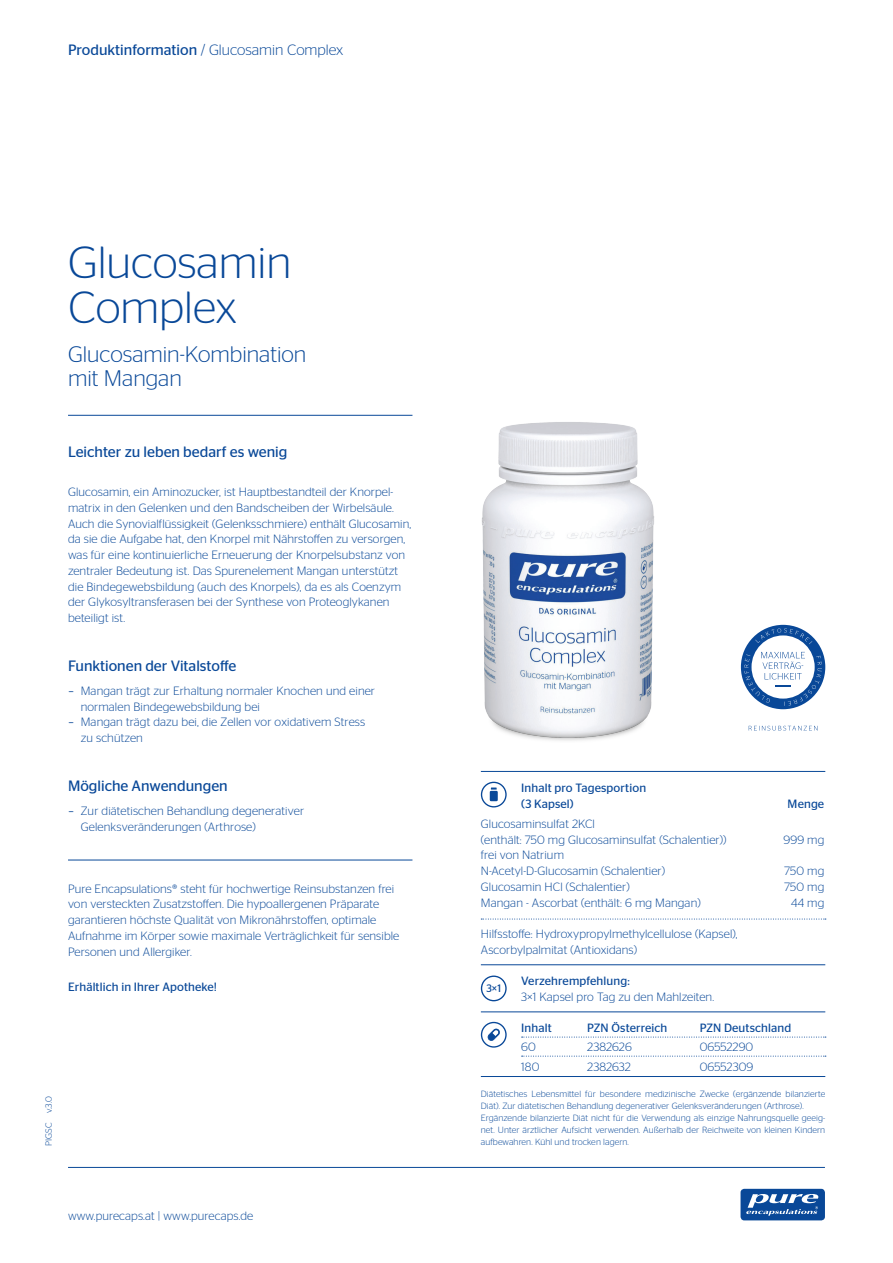
<style>
.page{position:relative;width:893px;height:1263px;background:#fff}
.page>*{position:absolute;margin:0;border:0;box-sizing:border-box;transform-origin:0 0}
.Produkt_-_Name_1__Ze{font:300 45px/45px "Stag Sans";color:#094898}
.Produkt_-_Name_2__Ze{font:300 22.5px/24px "Stag Sans";color:#094898}
.Produkt_-_Vorspann{font:15px "Stag Sans";color:#094898}
.Produkt_-_Lauftext{font:300 12px/15.8px "Stag Sans";letter-spacing:.01em;color:#094898}
.Produkt_-_Lauftext-2{font:12px/15.8px "Stag Sans";letter-spacing:.01em;color:#094898}
.Produkt_-_Art_-Nr__P{font:300 12px "Stag Sans";letter-spacing:.005em;color:#094898}
.Produkt_-_Art_-Nr__P-2{font:12px "Stag Sans";letter-spacing:.01em;color:#094898}
.Produkt_-_Lauftext-3{font:10.8px "Stag Sans";color:#094898}
.Produkt_-_Lauftext-4{font:300 9px/12px "Stag Sans";letter-spacing:.01em;color:#094898}
.s1{font-weight:300}
.s2{font-family:"Solex Medium Lining";font-weight:400}
.s3{font-weight:400}
</style>
<div class="page">
<hr style="left:68px;top:1167px;width:757px;height:1px;background:#094898">
<div style="left:740px;top:1189px;width:85px;height:31px;background:#094898;border-radius:4px"></div>
<svg style="left:746px;top:1194px;width:73px;height:22px"></svg>
<hr style="left:481px;top:771px;width:344px;height:1px;background:#094898">
<hr style="left:481px;top:964px;width:344px;height:1px;background:#094898">
<hr style="left:481px;top:1011px;width:344px;height:1px;background:#094898">
<svg style="left:481px;top:782px;width:26px;height:25px"></svg>
<img style="left:348px;top:414px;width:440px;height:358px">
<hr style="left:68px;top:860px;width:344px;height:1px;background:#094898">
<hr style="left:481px;top:1076px;width:344px;height:1px;background:#094898">
<svg style="left:481px;top:1022px;width:26px;height:26px"></svg>
<svg style="left:522px;top:1037px;width:304px;height:1px"></svg>
<svg style="left:522px;top:1056px;width:304px;height:1px"></svg>
<svg style="left:481px;top:919px;width:345px;height:1px"></svg>
<hr style="left:68px;top:415px;width:344px;height:1px;background:#094898">
<svg style="left:749px;top:726px;width:68px;height:4px"></svg>
<svg style="left:741px;top:625px;width:84px;height:84px"></svg>
<svg style="left:481px;top:975px;width:26px;height:26px"></svg>
<p class="Produkt_-_Vorspann" style="left:68px;top:41px;width:277px">Produktinformation <span class="s1">/ Glucosamin Complex</span></p>
<p class="Produkt_-_Name_1__Ze" style="left:68px;top:239px;width:225px">Glucosamin<br>Complex</p>
<p class="Produkt_-_Name_2__Ze" style="left:68px;top:342px;width:240px">Glucosamin-Kombination mit Mangan</p>
<p class="Produkt_-_Vorspann" style="left:68px;top:443px;width:221px">Leichter zu leben bedarf es wenig</p>
<p class="Produkt_-_Lauftext" style="left:68px;top:484px;width:345px">Glucosamin, ein Aminozucker, ist Hauptbestandteil der Knorpel&shy;matrix in den Gelenken und den Bandscheiben der Wirbelsäule.<br>Auch die Synovialflüssigkeit (Gelenksschmiere) enthält Glucosamin, da sie die Aufgabe hat, den Knorpel mit Nährstoffen zu versorgen, was für eine kontinuierliche Erneuerung der Knorpelsubstanz von zentraler Bedeutung ist. Das Spurenelement Mangan unterstützt die Bindegewebsbildung (auch des Knorpels), da es als Coenzym der Glykosyltransferasen bei der Synthese von Proteoglykanen beteiligt ist.</p>
<p class="Produkt_-_Vorspann" style="left:68px;top:657px;width:170px">Funktionen der Vitalstoffe</p>
<p class="Produkt_-_Lauftext" style="left:81px;top:683px;width:296px;text-indent:-12px"><span class="s2">–</span> Mangan trägt zur Erhaltung normaler Knochen und einer normalen Bindegewebsbildung bei</p>
<p class="Produkt_-_Lauftext" style="left:81px;top:714px;width:286px;text-indent:-12px"><span class="s2">–</span> Mangan trägt dazu bei, die Zellen vor oxidativem Stress zu schützen</p>
<p class="Produkt_-_Vorspann" style="left:68px;top:777px;width:161px">Mögliche Anwendungen</p>
<p class="Produkt_-_Lauftext" style="left:81px;top:803px;width:225px;text-indent:-12px"><span class="s2">–</span> Zur diätetischen Behandlung degenerativer<br>Gelenksveränderungen (Arthrose)</p>
<p class="Produkt_-_Lauftext" style="left:68px;top:880px;width:333px">Pure Encapsulations® steht für hochwertige Reinsubstanzen frei von versteckten Zusatzstoffen. Die hypoallergenen Präparate garantieren höchste Qualität von Mikronährstoffen, optimale Aufnahme im Körper sowie maximale Verträglichkeit für sensible Personen und Allergiker.</p>
<p class="Produkt_-_Lauftext-2" style="left:68px;top:979px;width:151px">Erhältlich in Ihrer Apotheke!</p>
<p class="Produkt_-_Lauftext-4" style="left:43px;top:1146px;width:51px;rotate:-90deg">PIGSC v.3.0</p>
<p class="Produkt_-_Lauftext" style="left:68px;top:1208px;width:187px">www.purecaps.at | www.purecaps.de</p>
<p class="Produkt_-_Lauftext-2" style="left:521px;top:780px;width:126px">Inhalt pro Tagesportion (3 Kapsel)</p>
<p class="Produkt_-_Lauftext-2" style="left:788px;top:795px;width:38px">Menge</p>
<p class="Produkt_-_Lauftext" style="left:481px;top:816px;width:116px">Glucosaminsulfat 2KCl</p>
<p class="Produkt_-_Lauftext" style="left:481px;top:831px;width:247px">(enthält: 750 mg Glucosaminsulfat (Schalentier))</p>
<p class="Produkt_-_Lauftext" style="left:784px;top:831px;width:42px">999 mg</p>
<p class="Produkt_-_Lauftext" style="left:481px;top:847px;width:85px">frei von Natrium</p>
<p class="Produkt_-_Lauftext" style="left:481px;top:863px;width:186px">N-Acetyl-D-Glucosamin (Schalentier)</p>
<p class="Produkt_-_Lauftext" style="left:784px;top:863px;width:42px">750 mg</p>
<p class="Produkt_-_Lauftext" style="left:481px;top:879px;width:150px">Glucosamin HCl (Schalentier)</p>
<p class="Produkt_-_Lauftext" style="left:784px;top:879px;width:42px">750 mg</p>
<p class="Produkt_-_Lauftext" style="left:481px;top:894px;width:221px">Mangan - Ascorbat (enthält: 6 mg Mangan)</p>
<p class="Produkt_-_Lauftext" style="left:791px;top:894px;width:35px">44 mg</p>
<p class="Produkt_-_Lauftext" style="left:481px;top:926px;width:258px">Hilfsstoffe: Hydroxypropylmethylcellulose (Kapsel),<br>Ascorbylpalmitat (Antioxidans)</p>
<p class="Produkt_-_Lauftext" style="left:521px;top:973px;width:194px"><span class="s3">Verzehrempfehlung:<br></span>3×1 Kapsel pro Tag zu den Mahlzeiten.</p>
<p class="Produkt_-_Lauftext-3" style="left:486px;top:982px;width:16px">3×1</p>
<p class="Produkt_-_Art_-Nr__P-2" style="left:521px;top:1021px;width:32px">Inhalt</p>
<p class="Produkt_-_Art_-Nr__P-2" style="left:587px;top:1021px;width:82px">PZN Österreich</p>
<p class="Produkt_-_Art_-Nr__P-2" style="left:700px;top:1021px;width:93px">PZN Deutschland</p>
<p class="Produkt_-_Art_-Nr__P" style="left:521px;top:1040px;width:16px">60</p>
<p class="Produkt_-_Art_-Nr__P" style="left:587px;top:1040px;width:46px">2382626</p>
<p class="Produkt_-_Art_-Nr__P" style="left:700px;top:1040px;width:55px">06552290</p>
<p class="Produkt_-_Art_-Nr__P" style="left:521px;top:1060px;width:20px">180</p>
<p class="Produkt_-_Art_-Nr__P" style="left:587px;top:1060px;width:45px">2382632</p>
<p class="Produkt_-_Art_-Nr__P" style="left:700px;top:1060px;width:55px">06552309</p>
<p class="Produkt_-_Lauftext-4" style="left:481px;top:1088px;width:346px">Diätetisches Lebensmittel für besondere medizinische Zwecke (ergänzende bilanzierte<br>Diät). Zur diätetischen Behandlung degenerativer Gelenksveränderungen (Arthrose).</p>
<p class="Produkt_-_Lauftext-4" style="left:481px;top:1112px;width:346px;text-align:justify">Ergänzende bilanzierte Diät nicht für die Verwendung als einzige Nahrungsquelle geeig&shy;net. Unter ärztlicher Aufsicht verwenden. Außerhalb der Reichweite von kleinen Kindern aufbewahren. Kühl und trocken lagern.</p>
</div>
